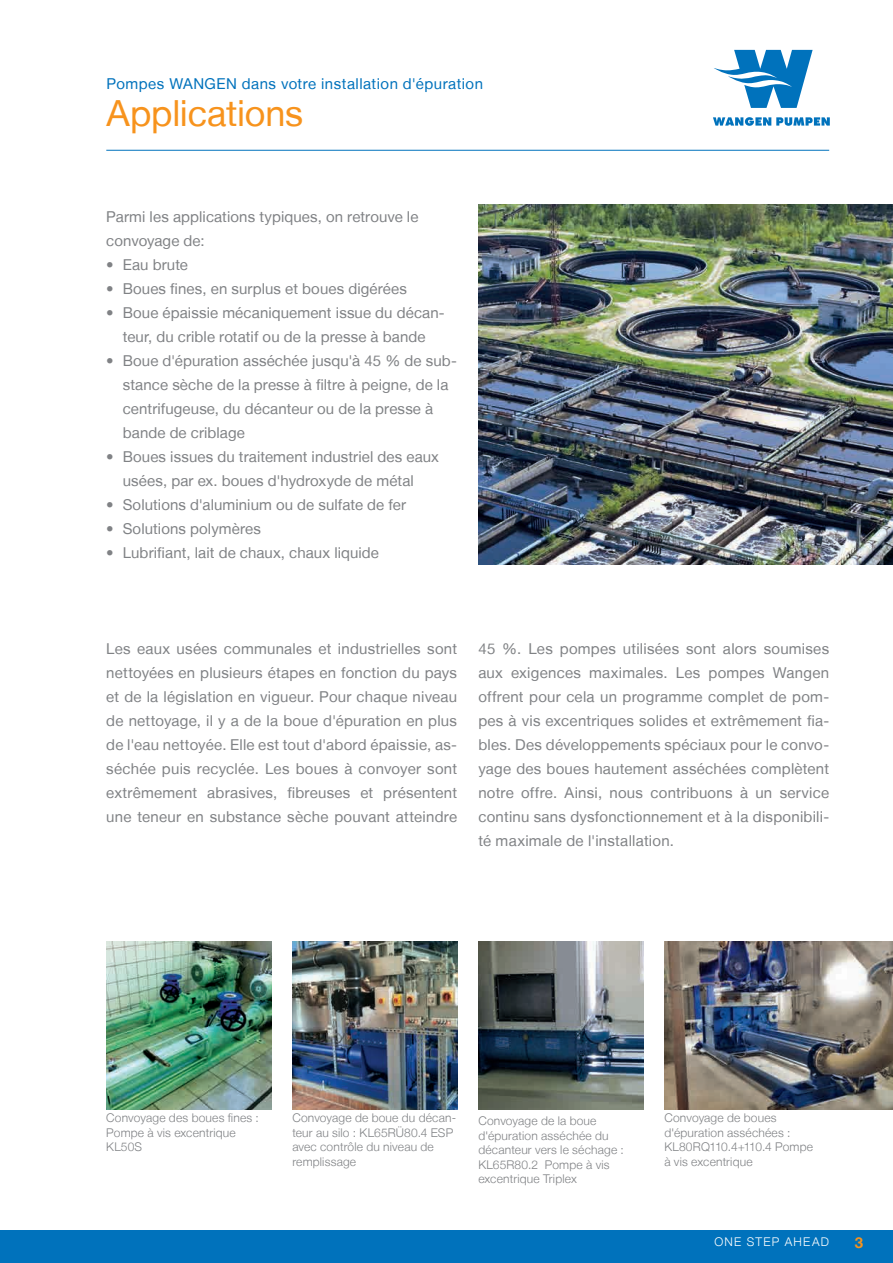
<style>
.page{position:relative;width:893px;height:1263px;background:#fff}
.page>*{position:absolute;margin:0;border:0;box-sizing:border-box;transform-origin:0 0}
.t1{font:36px "Helvetica Neue LT";letter-spacing:-.005em;color:#f7931d}
.t2{font:15px/24px "Helvetica Neue LT";letter-spacing:.005em;color:#808285;text-align:justify}
.t3{font:15px "Helvetica Neue LT";letter-spacing:.03em;color:#0072bc}
.t4{font:700 15px "Helvetica Neue LT";color:#f7931d}
.t5{font:300 12px/14.4px "Helvetica Neue LT";letter-spacing:.015em;color:#808285}
.t6{font:300 12px "Helvetica Neue LT";letter-spacing:.105em;color:#fff}
</style>
<div class="page">
<hr style="left:106px;top:150px;width:723px;height:1px;background:#0072bc">
<svg style="left:713px;top:117px;width:117px;height:9px"></svg>
<svg style="left:714px;top:50px;width:99px;height:58px"></svg>
<div style="left:0;top:1230px;width:893px;height:33px;background:#0072bc"></div>
<img style="left:292px;top:941px;width:165px;height:168px">
<img style="left:106px;top:941px;width:165px;height:168px">
<img style="left:478px;top:941px;width:165px;height:168px">
<img style="left:664px;top:941px;width:229px;height:168px">
<img style="left:478px;top:204px;width:415px;height:360px">
<p class="t3" style="left:107px;top:75px;width:378px">Pompes WANGEN dans votre installation d'épuration</p>
<h1 class="t1" style="left:107px;top:92px;width:198px">Applications</h1>
<p class="t2" style="left:106px;top:204px;width:314px">Parmi les applications typiques, on retrouve le convoyage de:</p>
<p class="t2" style="left:106px;top:252px;width:83px">• Eau brute</p>
<p class="t2" style="left:106px;top:276px;width:302px">• Boues fines, en surplus et boues digérées</p>
<p class="t2" style="left:106px;top:300px;width:340px;text-align:center">• Boue épaissie mécaniquement issue du décan&shy;teur, du crible rotatif ou de la presse à bande</p>
<p class="t2" style="left:123px;top:348px;width:336px;text-align:left;text-indent:-17px">• Boue d'épuration asséchée jusqu'à 45 % de sub&shy;stance sèche de la presse à filtre à peigne, de la centrifugeuse, du décanteur ou de la presse à bande de criblage</p>
<p class="t2" style="left:106px;top:444px;width:334px;text-align:center">• Boues issues du traitement industriel des eaux usées, par ex. boues d'hydroxyde de métal</p>
<p class="t2" style="left:106px;top:492px;width:301px">• Solutions d'aluminium ou de sulfate de fer</p>
<p class="t2" style="left:106px;top:516px;width:156px">• Solutions polymères</p>
<p class="t2" style="left:106px;top:540px;width:274px">• Lubrifiant, lait de chaux, chaux liquide</p>
<p class="t2" style="left:106px;top:636px;width:352px">Les eaux usées communales et industrielles sont nettoyées en plusieurs étapes en fonction du pays et de la législation en vigueur. Pour chaque niveau de nettoyage, il y a de la boue d'épuration en plus de l'eau nettoyée. Elle est tout d'abord épaissie, as&shy;séchée puis recyclée. Les boues à convoyer sont extrêmement abrasives, fibreuses et présentent une teneur en substance sèche pouvant atteindre</p>
<p class="t2" style="left:478px;top:636px;width:352px">45 %. Les pompes utilisées sont alors soumises aux exigences maximales. Les pompes Wangen offrent pour cela un programme complet de pom&shy;pes à vis excentriques solides et extrêmement fia&shy;bles. Des développements spéciaux pour le convo&shy;yage des boues hautement asséchées complètent notre offre. Ainsi, nous contribuons à un service continu sans dysfonctionnement et à la disponibili&shy;té maximale de l'installation.</p>
<p class="t5" style="left:106px;top:1110px;width:154px">Convoyage des boues fines :<br>Pompe à vis excentrique<br>KL50S</p>
<p class="t5" style="left:478px;top:1113px;width:147px">Convoyage de la boue d'épuration asséchée du décanteur vers le séchage :<br>KL65R80.2 Pompe à vis excentrique Triplex</p>
<p class="t5" style="left:664px;top:1110px;width:150px">Convoyage de boues d'épuration asséchées :<br>KL80RQ110.4+110.4 Pompe à vis excentrique</p>
<p class="t5" style="left:292px;top:1110px;width:165px">Convoyage de boue du décan&shy;teur au silo : KL65RÜ80.4 ESP avec contrôle du niveau de remplissage</p>
<p class="t6" style="left:714px;top:1235px;width:116px">ONE STEP AHEAD</p>
<p class="t4" style="left:855px;top:1233px;width:10px">3</p>
</div>
